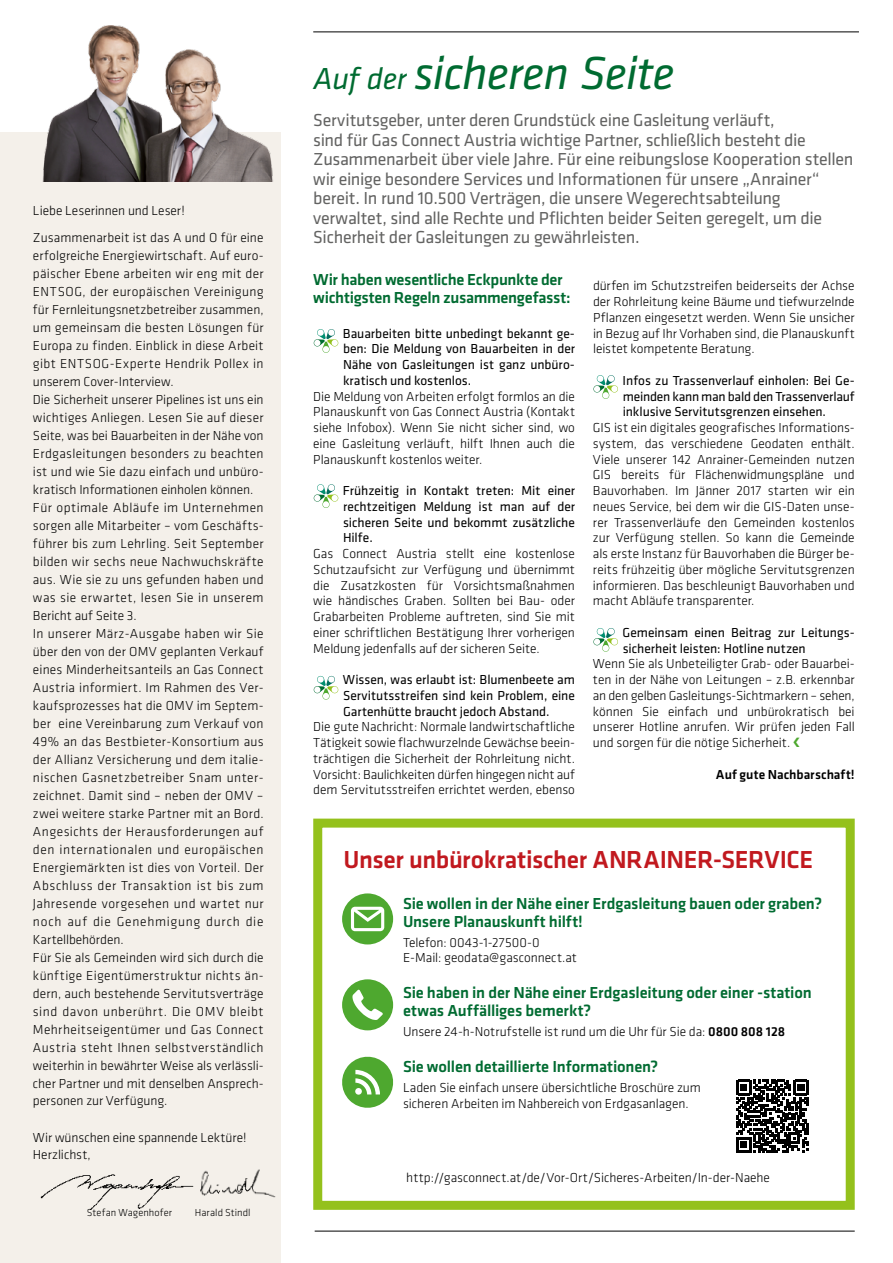
<style>
.page{position:relative;width:893px;height:1263px;background:#fff}
.page>*{position:absolute;margin:0;border:0;box-sizing:border-box;transform-origin:0 0}
.t1{font:italic 48px "Klavika";letter-spacing:-.02em;color:#006b31}
.t2{font:500 25.5px "Klavika";letter-spacing:-.015em;color:#c1191f}
.t3{font:18px/19.5px "Klavika";letter-spacing:-.015em;color:#636362}
.t4{font:500 16.5px/18px "Klavika";letter-spacing:-.01em;color:#006b31}
.t5{font:300 13.5px/18px "Klavika";letter-spacing:.005em;color:#000}
.t6{font:13.5px/15.8px "Klavika";letter-spacing:-.005em;color:#000;text-align:justify}
.t7{font:500 13.5px "Klavika";color:#000}
.t8{font:300 10.5px "Klavika";letter-spacing:.005em;color:#000}
.s1{font-size:31.5px}
.s2{color:#4ea82f}
.s3{font-weight:500}
</style>
<div class="page">
<div style="left:0;top:132px;width:281px;height:1131px;background:#f4f0ea"></div>
<svg style="left:313px;top:329px;width:26px;height:24px"></svg>
<svg style="left:313px;top:484px;width:26px;height:24px"></svg>
<svg style="left:313px;top:675px;width:26px;height:25px"></svg>
<svg style="left:593px;top:375px;width:25px;height:24px"></svg>
<svg style="left:593px;top:628px;width:25px;height:24px"></svg>
<img style="left:40px;top:1174px;width:154px;height:35px">
<img style="left:200px;top:1169px;width:76px;height:29px">
<hr style="left:315px;top:1231px;width:540px;height:1px;background:#000">
<hr style="left:313px;top:32px;width:546px;height:1px;background:#000">
<img style="left:42px;top:25px;width:231px;height:157px">
<div style="left:313px;top:819px;width:542px;height:391px;border:9px solid #94c11c"></div>
<svg style="left:342px;top:1056px;width:52px;height:52px"></svg>
<div style="left:342px;top:893px;width:51px;height:51px;background:#4ea82f;border-radius:50%"></div>
<svg style="left:351px;top:907px;width:33px;height:24px"></svg>
<div style="left:342px;top:979px;width:51px;height:51px;background:#4ea82f;border-radius:50%"></div>
<svg style="left:352px;top:990px;width:31px;height:30px"></svg>
<svg style="left:736px;top:1080px;width:72px;height:72px"></svg>
<p class="t5" style="left:33px;top:197px;width:232px;line-height:26.5px">Liebe Leserinnen und Leser!<br>Zusammenarbeit ist das A und O für eine</p>
<p class="t5" style="left:33px;top:246px;width:232px">erfolgreiche Energiewirtschaft. Auf euro&shy;päischer Ebene arbeiten wir eng mit der ENTSOG, der europäischen Vereinigung für Fernleitungsnetzbetreiber zusammen, um gemeinsam die besten Lösungen für Europa zu finden. Einblick in diese Arbeit gibt ENTSOG-Experte Hendrik Pollex in unserem Cover-Interview.<br>Die Sicherheit unserer Pipelines ist uns ein wichtiges Anliegen. Lesen Sie auf dieser Seite, was bei Bauarbeiten in der Nähe von Erdgasleitungen besonders zu beachten ist und wie Sie dazu einfach und unbüro&shy;kratisch Informationen einholen können.<br>Für optimale Abläufe im Unternehmen sorgen alle Mitarbeiter – vom Geschäfts&shy;führer bis zum Lehrling. Seit September bilden wir sechs neue Nachwuchskräfte aus. Wie sie zu uns gefunden haben und was sie erwartet, lesen Sie in unserem Bericht auf Seite 3.<br>In unserer März-Ausgabe haben wir Sie über den von der OMV geplanten Verkauf eines Minderheitsanteils an Gas Connect Austria informiert. Im Rahmen des Ver&shy;kaufsprozesses hat die OMV im Septem&shy;ber eine Vereinbarung zum Verkauf von 49% an das Bestbieter-Konsortium aus der Allianz Versicherung und dem italie&shy;nischen Gasnetzbetreiber Snam unter&shy;zeichnet. Damit sind – neben der OMV – zwei weitere starke Partner mit an Bord.<br>Angesichts der Herausforderungen auf den internationalen und europäischen Energiemärkten ist dies von Vorteil. Der Abschluss der Transaktion ist bis zum Jahresende vorgesehen und wartet nur noch auf die Genehmigung durch die Kartellbehörden.<br>Für Sie als Gemeinden wird sich durch die künftige Eigentümerstruktur nichts än&shy;dern, auch bestehende Servitutsverträge sind davon unberührt. Die OMV bleibt Mehrheitseigentümer und Gas Connect Austria steht Ihnen selbstverständlich weiterhin in bewährter Weise als verlässli&shy;cher Partner und mit denselben Ansprech&shy;personen zur Verfügung.</p>
<p class="t5" style="left:33px;top:1128px;width:215px;line-height:17.2px">Wir wünschen eine spannende Lektüre!<br>Herzlichst,</p>
<p class="t8" style="left:87px;top:1206px;width:87px">Stefan Wagenhofer</p>
<p class="t8" style="left:195px;top:1206px;width:57px">Harald Stindl</p>
<h1 class="t1" style="left:313px;top:43px;width:362px"><span class="s1">Auf der</span> sicheren Seite</h1>
<p class="t3" style="left:313px;top:110px;width:542px">Servitutsgeber, unter deren Grundstück eine Gasleitung verläuft,<br>sind für Gas Connect Austria wichtige Partner, schließlich besteht die Zusammenarbeit über viele Jahre. Für eine reibungslose Kooperation stellen wir einige besondere Services und Informationen für unsere „Anrainer“ bereit. In rund 10.500 Verträgen, die unsere Wegerechtsabteilung verwaltet, sind alle Rechte und Pflichten beider Seiten geregelt, um die Sicherheit der Gasleitungen zu gewährleisten.</p>
<p class="t4" style="left:313px;top:270px;width:259px">Wir haben wesentliche Eckpunkte der wichtigsten Regeln zusammengefasst:</p>
<p class="t6" style="left:343px;top:325px;width:234px;text-align:left">Bauarbeiten bitte unbedingt bekannt ge&shy;ben: Die Meldung von Bauarbeiten in der Nähe von Gasleitungen ist ganz unbüro&shy;kratisch und kostenlos.</p>
<p class="t5" style="left:313px;top:388px;width:263px;line-height:15.8px;text-align:justify">Die Meldung von Arbeiten erfolgt formlos an die Planauskunft von Gas Connect Austria (Kontakt siehe Infobox). Wenn Sie nicht sicher sind, wo eine Gasleitung verläuft, hilft Ihnen auch die Planauskunft kostenlos weiter.</p>
<p class="t6" style="left:343px;top:482px;width:234px">Frühzeitig in Kontakt treten: Mit einer rechtzeitigen Meldung ist man auf der sicheren Seite und bekommt zusätzliche Hilfe.</p>
<p class="t5" style="left:313px;top:546px;width:263px;line-height:15.8px;text-align:justify">Gas Connect Austria stellt eine kostenlose Schutzaufsicht zur Verfügung und übernimmt die Zusatzkosten für Vorsichtsmaßnahmen wie händisches Graben. Sollten bei Bau- oder Grabarbeiten Probleme auftreten, sind Sie mit einer schriftlichen Bestätigung Ihrer vorherigen Meldung jedenfalls auf der sicheren Seite.</p>
<p class="t6" style="left:343px;top:671px;width:234px">Wissen, was erlaubt ist: Blumenbeete am Servitutsstreifen sind kein Problem, eine Gartenhütte braucht jedoch Abstand.</p>
<p class="t5" style="left:313px;top:719px;width:263px;line-height:15.8px;text-align:justify">Die gute Nachricht: Normale landwirtschaftliche Tätigkeit sowie flachwurzelnde Gewächse beein&shy;trächtigen die Sicherheit der Rohrleitung nicht.<br>Vorsicht: Baulichkeiten dürfen hingegen nicht auf dem Servitutsstreifen errichtet werden, ebenso</p>
<p class="t5" style="left:593px;top:278px;width:263px;line-height:15.8px;text-align:justify">dürfen im Schutzstreifen beiderseits der Achse der Rohrleitung keine Bäume und tiefwurzelnde Pflanzen eingesetzt werden. Wenn Sie unsicher in Bezug auf Ihr Vorhaben sind, die Planauskunft leistet kompetente Beratung.</p>
<p class="t6" style="left:623px;top:372px;width:234px">Infos zu Trassenverlauf einholen: Bei Ge&shy;meinden kann man bald den Trassenverlauf inklusive Servitutsgrenzen einsehen.</p>
<p class="t5" style="left:593px;top:420px;width:263px;line-height:15.8px">GIS ist ein digitales geografisches Informations&shy;system, das verschiedene Geodaten enthält.<br>Viele unserer 142 Anrainer-Gemeinden nutzen GIS bereits für Flächenwidmungspläne und Bauvorhaben. Im Jänner 2017 starten wir ein neues Service, bei dem wir die GIS-Daten unse&shy;rer Trassenverläufe den Gemeinden kostenlos zur Verfügung stellen. So kann die Gemeinde als erste Instanz für Bauvorhaben die Bürger be&shy;reits frühzeitig über mögliche Servitutsgrenzen informieren. Das beschleunigt Bauvorhaben und macht Abläufe transparenter.</p>
<p class="t6" style="left:623px;top:624px;width:232px">Gemeinsam einen Beitrag zur Leitungs&shy;sicherheit leisten: Hotline nutzen</p>
<p class="t5" style="left:593px;top:656px;width:263px;line-height:15.8px">Wenn Sie als Unbeteiligter Grab- oder Bauarbei&shy;ten in der Nähe von Leitungen – z.B. erkennbar an den gelben Gasleitungs-Sichtmarkern – sehen, können Sie einfach und unbürokratisch bei unserer Hotline anrufen. Wir prüfen jeden Fall und sorgen für die nötige Sicherheit. <span class="s2">❮</span></p>
<p class="t7" style="left:716px;top:765px;width:140px">Auf gute Nachbarschaft!</p>
<h2 class="t2" style="left:343px;top:842px;width:471px">Unser unbürokratischer ANRAINER-SERVICE</h2>
<p class="t4" style="left:403px;top:894px;width:421px">Sie wollen in der Nähe einer Erdgasleitung bauen oder graben?<br>Unsere Planauskunft hilft!</p>
<p class="t5" style="left:403px;top:934px;width:175px;line-height:15.8px">Telefon: 0043-1-27500-0<br>E-Mail: geodata@gasconnect.at</p>
<p class="t4" style="left:403px;top:983px;width:410px">Sie haben in der Nähe einer Erdgasleitung oder einer -station etwas Auffälliges bemerkt?</p>
<p class="t5" style="left:403px;top:1023px;width:384px">Unsere 24-h-Notrufstelle ist rund um die Uhr für Sie da: <span class="s3">0800 808 128</span></p>
<p class="t4" style="left:403px;top:1057px;width:257px">Sie wollen detaillierte Informationen?</p>
<p class="t5" style="left:403px;top:1080px;width:299px;line-height:15.8px">Laden Sie einfach unsere übersichtliche Broschüre zum sicheren Arbeiten im Nahbereich von Erdgasanlagen.</p>
<p class="t5" style="left:406px;top:1168px;width:365px">http://gasconnect.at/de/Vor-Ort/Sicheres-Arbeiten/In-der-Naehe</p>
</div>
